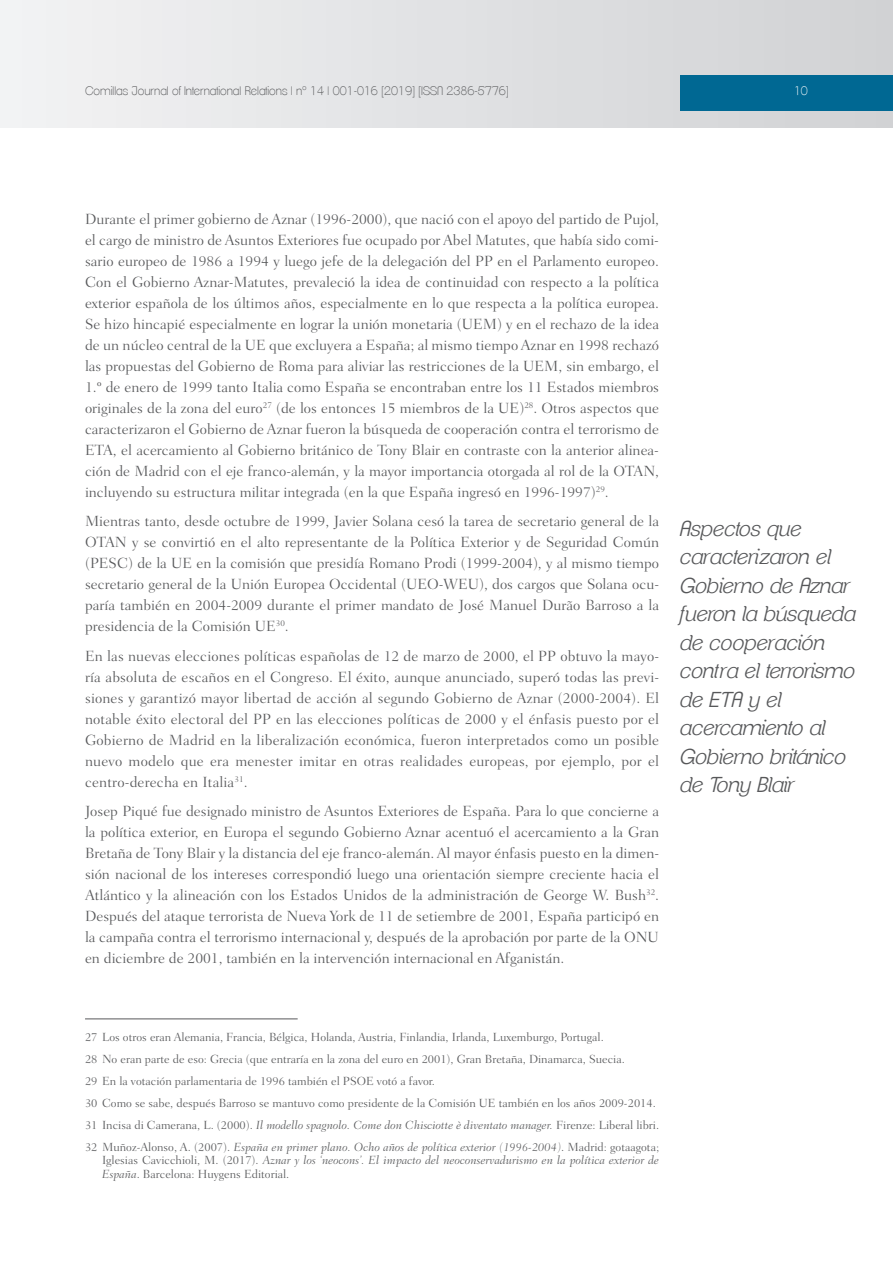
<style>
.page{position:relative;width:893px;height:1263px;background:#fff}
.page>*{position:absolute;margin:0;border:0;box-sizing:border-box;transform-origin:0 0}
.t1{font:italic 300 21px/28.5px "Clemente P Daf";color:#57585a}
.t2{font:300 15px/21px "Fairfield LH";color:#57585a;text-align:justify}
.t3{font:300 12px/22px "Fairfield LH";color:#57585a}
.t4{font:italic 300 12px/13.5px "Fairfield LH";color:#57585a}
.t5{font:200 12px "Clemente P Dac";color:#57585a}
.t6{font:200 12px "Clemente P Dac";color:#fff}
.s1{font-style:italic}
.s2{font-style:normal}
</style>
<div class="page">
<div style="left:0;top:0;width:893px;height:128px;background:linear-gradient(to right,#f2f3f4,#d0d2d4)"></div>
<div style="left:680px;top:75px;width:213px;height:36px;background:#006893"></div>
<hr style="left:85px;top:1019px;width:213px;height:1px;background:#57585a">
<p class="t5" style="left:85px;top:83px;width:425px">Comillas Journal of International Relations | nº 14 | 001-016 [2019] [ISSN 2386-5776]</p>
<p class="t6" style="left:794px;top:83px;width:15px">10</p>
<p class="t2" style="left:85px;top:208px;width:576px">Durante el primer gobierno de Aznar (1996-2000), que nació con el apoyo del partido de Pujol, el cargo de ministro de Asuntos Exteriores fue ocupado por Abel Matutes, que había sido comi&shy;sario europeo de 1986 a 1994 y luego jefe de la delegación del PP en el Parlamento europeo.<br>Con el Gobierno Aznar-Matutes, prevaleció la idea de continuidad con respecto a la política exterior española de los últimos años, especialmente en lo que respecta a la política europea.<br>Se hizo hincapié especialmente en lograr la unión monetaria (UEM) y en el rechazo de la idea de un núcleo central de la UE que excluyera a España; al mismo tiempo Aznar en 1998 rechazó las propuestas del Gobierno de Roma para aliviar las restricciones de la UEM, sin embargo, el 1.º de enero de 1999 tanto Italia como España se encontraban entre los 11 Estados miembros originales de la zona del euro<sup>27</sup> (de los entonces 15 miembros de la UE)<sup>28</sup>. Otros aspectos que caracterizaron el Gobierno de Aznar fueron la búsqueda de cooperación contra el terrorismo de ETA, el acercamiento al Gobierno británico de Tony Blair en contraste con la anterior alinea&shy;ción de Madrid con el eje franco-alemán, y la mayor importancia otorgada al rol de la OTAN, incluyendo su estructura militar integrada (en la que España ingresó en 1996-1997)<sup>29</sup>.</p>
<p class="t2" style="left:85px;top:511px;width:576px">Mientras tanto, desde octubre de 1999, Javier Solana cesó la tarea de secretario general de la OTAN y se convirtió en el alto representante de la Política Exterior y de Seguridad Común (PESC) de la UE en la comisión que presidía Romano Prodi (1999-2004), y al mismo tiempo secretario general de la Unión Europea Occidental (UEO-WEU), dos cargos que Solana ocu&shy;paría también en 2004-2009 durante el primer mandato de José Manuel Durão Barroso a la presidencia de la Comisión UE<sup>30</sup>.</p>
<p class="t2" style="left:85px;top:645px;width:576px">En las nuevas elecciones políticas españolas de 12 de marzo de 2000, el PP obtuvo la mayo&shy;ría absoluta de escaños en el Congreso. El éxito, aunque anunciado, superó todas las previ&shy;siones y garantizó mayor libertad de acción al segundo Gobierno de Aznar (2000-2004). El notable éxito electoral del PP en las elecciones políticas de 2000 y el énfasis puesto por el Gobierno de Madrid en la liberalización económica, fueron interpretados como un posible nuevo modelo que era menester imitar en otras realidades europeas, por ejemplo, por el centro-derecha en Italia<sup>31</sup>.</p>
<p class="t2" style="left:85px;top:801px;width:576px">Josep Piqué fue designado ministro de Asuntos Exteriores de España. Para lo que concierne a la política exterior, en Europa el segundo Gobierno Aznar acentuó el acercamiento a la Gran Bretaña de Tony Blair y la distancia del eje franco-alemán. Al mayor énfasis puesto en la dimen&shy;sión nacional de los intereses correspondió luego una orientación siempre creciente hacia el Atlántico y la alineación con los Estados Unidos de la administración de George W. Bush<sup>32</sup>.<br>Después del ataque terrorista de Nueva York de 11 de setiembre de 2001, España participó en la campaña contra el terrorismo internacional y, después de la aprobación por parte de la ONU en diciembre de 2001, también en la intervención internacional en Afganistán.</p>
<h1 class="t1" style="left:680px;top:514px;width:178px">Aspectos que caracterizaron el<br>Gobierno de Aznar fueron la búsqueda de cooperación contra el terrorismo de ETA y el acercamiento al<br>Gobierno británico de Tony Blair</h1>
<p class="t3" style="left:85px;top:1026px;width:576px">27 Los otros eran Alemania, Francia, Bélgica, Holanda, Austria, Finlandia, Irlanda, Luxemburgo, Portugal.<br>28 No eran parte de eso: Grecia (que entraría en la zona del euro en 2001), Gran Bretaña, Dinamarca, Suecia.<br>29 En la votación parlamentaria de 1996 también el PSOE votó a favor.<br>30 Como se sabe, después Barroso se mantuvo como presidente de la Comisión UE también en los años 2009-2014.<br>31 Incisa di Camerana, L. (2000). <span class="s1">Il modello spagnolo. Come don Chisciotte è diventato manager.</span> Firenze: Liberal libri.<br>32 Muñoz-Alonso, A. (2007). <span class="s1">España en primer plano. Ocho años de política exterior (1996-2004)</span>. Madrid: gotaagota;</p>
<p class="t4" style="left:102px;top:1154px;width:559px"><span class="s2">Iglesias Cavicchioli, M. (2017).</span> Aznar y los ‘neocons’. El impacto del neoconservadurismo en la política exterior de<br>España<span class="s2">. Barcelona: Huygens Editorial.</span></p>
</div>
